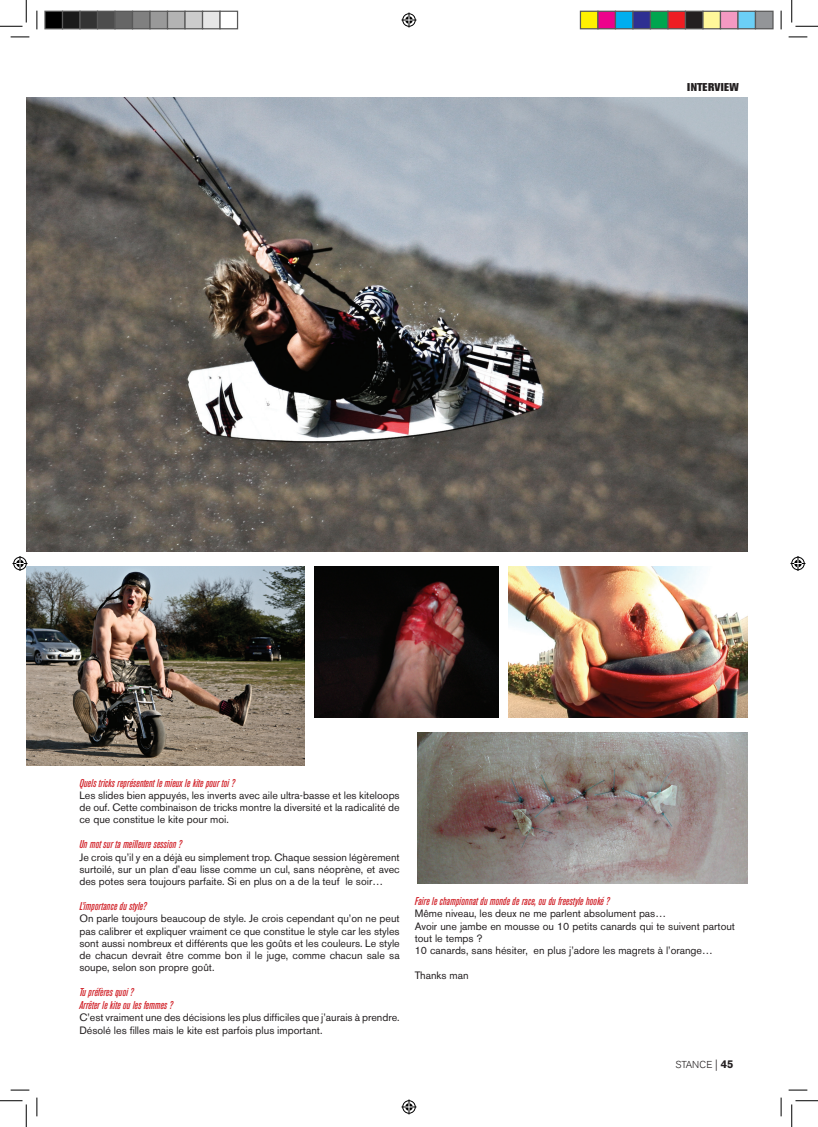
<style>
.page{position:relative;width:818px;height:1127px;background:#fff}
.page>*{position:absolute;margin:0;border:0;box-sizing:border-box;transform-origin:0 0}
.t1{font:italic 500 condensed 11.25px "Akzidenz Grotesk BE";color:#d1232a}
.t2{font:800 11.25px "Akzidenz Grotesk BE";letter-spacing:.02em;color:#231f20}
.t3{font:10.62px/12.2px "Akzidenz Grotesk BE";color:#231f20;text-align:justify}
.t4{font:300 10px "Akzidenz Grotesk BE";color:#231f20}
.s1{font-size:11.25px}
.s2{font-weight:700;font-size:11.25px}
</style>
<div class="page">
<img style="left:26px;top:566px;width:279px;height:199px">
<img style="left:26px;top:97px;width:721px;height:454px">
<img style="left:509px;top:566px;width:238px;height:151px">
<img style="left:418px;top:732px;width:329px;height:151px">
<img style="left:315px;top:566px;width:184px;height:151px">
<svg style="left:11px;top:36px;width:18px;height:2px"></svg>
<svg style="left:788px;top:36px;width:19px;height:2px"></svg>
<svg style="left:11px;top:1089px;width:18px;height:1px"></svg>
<svg style="left:788px;top:1089px;width:19px;height:1px"></svg>
<svg style="left:36px;top:11px;width:2px;height:18px"></svg>
<svg style="left:36px;top:1097px;width:2px;height:18px"></svg>
<svg style="left:780px;top:11px;width:2px;height:18px"></svg>
<svg style="left:780px;top:1097px;width:2px;height:18px"></svg>
<svg style="left:0;top:0;width:27px;height:27px"></svg>
<svg style="left:0;top:1100px;width:27px;height:26px"></svg>
<svg style="left:791px;top:0;width:27px;height:27px"></svg>
<svg style="left:791px;top:1100px;width:27px;height:26px"></svg>
<svg style="left:401px;top:13px;width:15px;height:15px"></svg>
<svg style="left:401px;top:1099px;width:15px;height:15px"></svg>
<svg style="left:13px;top:556px;width:15px;height:15px"></svg>
<svg style="left:790px;top:556px;width:15px;height:15px"></svg>
<div style="left:45px;top:11px;width:18px;height:18px;background:#000"></div>
<div style="left:44px;top:11px;width:19px;height:18px;border:1px solid #595959"></div>
<div style="left:63px;top:11px;width:17px;height:18px;background:#1a1a1a"></div>
<div style="left:62px;top:11px;width:19px;height:18px;border:1px solid #595959"></div>
<div style="left:80px;top:11px;width:18px;height:18px;background:#333"></div>
<div style="left:79px;top:11px;width:19px;height:18px;border:1px solid #595959"></div>
<div style="left:98px;top:11px;width:17px;height:18px;background:#4d4d4d"></div>
<div style="left:97px;top:11px;width:19px;height:18px;border:1px solid #595959"></div>
<div style="left:115px;top:11px;width:18px;height:18px;background:#666"></div>
<div style="left:114px;top:11px;width:19px;height:18px;border:1px solid #595959"></div>
<div style="left:133px;top:11px;width:17px;height:18px;background:#808080"></div>
<div style="left:132px;top:11px;width:19px;height:18px;border:1px solid #595959"></div>
<div style="left:150px;top:11px;width:18px;height:18px;background:#999"></div>
<div style="left:149px;top:11px;width:19px;height:18px;border:1px solid #595959"></div>
<div style="left:168px;top:11px;width:17px;height:18px;background:#b3b3b3"></div>
<div style="left:167px;top:11px;width:19px;height:18px;border:1px solid #595959"></div>
<div style="left:185px;top:11px;width:18px;height:18px;background:#ccc"></div>
<div style="left:184px;top:11px;width:19px;height:18px;border:1px solid #595959"></div>
<div style="left:203px;top:11px;width:17px;height:18px;background:#e6e6e6"></div>
<div style="left:202px;top:11px;width:19px;height:18px;border:1px solid #595959"></div>
<div style="left:219px;top:11px;width:19px;height:18px;border:1px solid #595959"></div>
<div style="left:580px;top:11px;width:18px;height:18px;background:#fff101"></div>
<div style="left:580px;top:11px;width:18px;height:18px;border:1px solid #595959"></div>
<div style="left:598px;top:11px;width:17px;height:18px;background:#ed028c"></div>
<div style="left:597px;top:11px;width:19px;height:18px;border:1px solid #595959"></div>
<div style="left:615px;top:11px;width:18px;height:18px;background:#00aeef"></div>
<div style="left:615px;top:11px;width:18px;height:18px;border:1px solid #595959"></div>
<div style="left:633px;top:11px;width:17px;height:18px;background:#2e3092"></div>
<div style="left:632px;top:11px;width:19px;height:18px;border:1px solid #595959"></div>
<div style="left:650px;top:11px;width:18px;height:18px;background:#00a54f"></div>
<div style="left:650px;top:11px;width:18px;height:18px;border:1px solid #595959"></div>
<div style="left:668px;top:11px;width:17px;height:18px;background:#ee1d23"></div>
<div style="left:667px;top:11px;width:19px;height:18px;border:1px solid #595959"></div>
<div style="left:685px;top:11px;width:18px;height:18px;background:#231f20"></div>
<div style="left:685px;top:11px;width:18px;height:18px;border:1px solid #595959"></div>
<div style="left:703px;top:11px;width:17px;height:18px;background:#fff79a"></div>
<div style="left:702px;top:11px;width:19px;height:18px;border:1px solid #595959"></div>
<div style="left:720px;top:11px;width:18px;height:18px;background:#f499c2"></div>
<div style="left:720px;top:11px;width:18px;height:18px;border:1px solid #595959"></div>
<div style="left:738px;top:11px;width:17px;height:18px;background:#6bcff6"></div>
<div style="left:737px;top:11px;width:19px;height:18px;border:1px solid #595959"></div>
<div style="left:755px;top:11px;width:18px;height:18px;background:#939598"></div>
<div style="left:755px;top:11px;width:18px;height:18px;border:1px solid #595959"></div>
<p class="t2" style="left:687px;top:81px;width:53px">INTERVIEW</p>
<p class="t1" style="left:79px;top:776px;width:157px">Quels tricks représentent le mieux le kite pour toi ?</p>
<p class="t3" style="left:79px;top:788px;width:322px">Les slides bien appuyés, les inverts avec aile ultra-basse et les kiteloops de ouf. Cette combinaison de tricks montre la diversité et la radicalité de ce que constitue le kite pour moi.</p>
<p class="t1" style="left:79px;top:837px;width:104px">Un mot sur ta meilleure session ?</p>
<p class="t3" style="left:79px;top:850px;width:322px">Je crois qu’il y en a déjà eu simplement trop. Chaque session légèrement surtoilé, sur un plan d’eau lisse comme un cul, sans néoprène, et avec des potes sera toujours parfaite. Si en plus on a de la teuf le soir…</p>
<p class="t1" style="left:79px;top:899px;width:69px">L’importance du style?</p>
<p class="t3" style="left:79px;top:912px;width:322px">On parle toujours beaucoup de style. Je crois cependant qu’on ne peut pas calibrer et expliquer vraiment ce que constitue le style car les styles sont aussi nombreux et différents que les goûts et les couleurs. Le style de chacun devrait être comme bon il le juge, comme chacun sale sa soupe, selon son propre goût.</p>
<p class="t1" style="left:79px;top:985px;width:56px">Tu préfères quoi ?</p>
<p class="t1" style="left:79px;top:998px;width:95px">Arrêter le kite ou les femmes ?</p>
<p class="t3" style="left:79px;top:1011px;width:322px">C’est vraiment une des décisions les plus difficiles que j’aurais à prendre.<br>Désolé les filles mais le kite est parfois plus important.</p>
<p class="t1" style="left:415px;top:894px;width:197px">Faire le championnat du monde de race, ou du freestyle hooké ?</p>
<p class="t3" style="left:415px;top:907px;width:253px">Même niveau, les deux ne me parlent absolument pas…</p>
<p class="t3" style="left:415px;top:919px;width:322px">Avoir une jambe en mousse ou 10 petits canards qui te suivent partout tout le temps ?</p>
<p class="t3" style="left:415px;top:944px;width:299px">10 canards, sans hésiter, en plus j’adore les magrets à l’orange…</p>
<p class="t3" style="left:415px;top:968px;width:55px">Thanks man</p>
<p class="t4" style="left:675px;top:1058px;width:59px">STANCE <span class="s1">|</span> <span class="s2">45</span></p>
</div>
